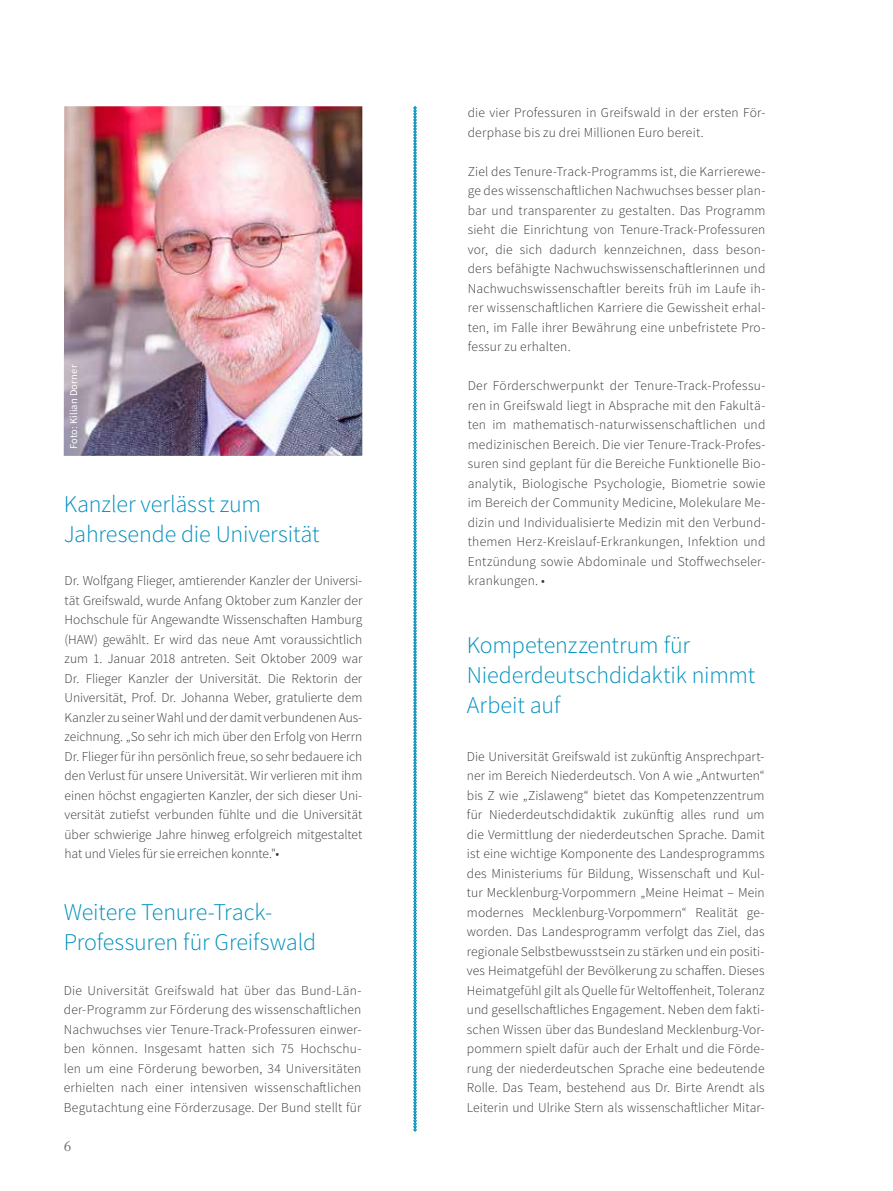
<style>
.page{position:relative;width:893px;height:1191px;background:#fff}
.page>*{position:absolute;margin:0;border:0;box-sizing:border-box;transform-origin:0 0}
.t1{font:300 24px/30px "Source Sans Pro";letter-spacing:-.005em;color:#0090bd}
.t2{font:300 13.5px/19.5px "Source Sans Pro";letter-spacing:.01em;color:#373736;text-align:justify}
.t3{font:13.5px "Day Roman";color:#70706f}
.t4{font:10.5px "Source Sans Pro";letter-spacing:.015em;color:#fff}
</style>
<div class="page">
<svg style="left:413px;top:106px;width:4px;height:1025px;background:#61b9d5"></svg>
<img style="left:64px;top:106px;width:298px;height:350px">
<p class="t4" style="left:67px;top:449px;width:86px;rotate:-90deg">Foto: Kilian Dorner</p>
<h1 class="t1" style="left:64px;top:489px;width:257px">Kanzler verlässt zum<br>Jahresende die Universität</h1>
<p class="t2" style="left:65px;top:571px;width:299px">Dr. Wolfgang Flieger, amtierender Kanzler der Universi&shy;tät Greifswald, wurde Anfang Oktober zum Kanzler der Hochschule für Angewandte Wissenschaften Hamburg (HAW) gewählt. Er wird das neue Amt voraussichtlich zum 1. Januar 2018 antreten. Seit Oktober 2009 war Dr. Flieger Kanzler der Universität. Die Rektorin der Universität, Prof. Dr. Johanna Weber, gratulierte dem Kanzler zu seiner Wahl und der damit verbundenen Aus&shy;zeichnung. „So sehr ich mich über den Erfolg von Herrn Dr. Flieger für ihn persönlich freue, so sehr bedauere ich den Verlust für unsere Universität. Wir verlieren mit ihm einen höchst engagierten Kanzler, der sich dieser Uni&shy;versität zutiefst verbunden fühlte und die Universität über schwierige Jahre hinweg erfolgreich mitgestaltet hat und Vieles für sie erreichen konnte."•</p>
<h1 class="t1" style="left:64px;top:896px;width:254px">Weitere Tenure-Track-<br>Professuren für Greifswald</h1>
<p class="t2" style="left:64px;top:980px;width:299px">Die Universität Greifswald hat über das Bund-Län&shy;der-Programm zur Förderung des wissenschaftlichen Nachwuchses vier Tenure-Track-Professuren einwer&shy;ben können. Insgesamt hatten sich 75 Hochschu&shy;len um eine Förderung beworben, 34 Universitäten erhielten nach einer intensiven wissenschaftlichen Begutachtung eine Förderzusage. Der Bund stellt für</p>
<p class="t3" style="left:64px;top:1137px;width:9px">6</p>
<p class="t2" style="left:468px;top:103px;width:299px">die vier Professuren in Greifswald in der ersten För&shy;derphase bis zu drei Millionen Euro bereit.</p>
<p class="t2" style="left:468px;top:161px;width:299px">Ziel des Tenure-Track-Programms ist, die Karrierewe&shy;ge des wissenschaftlichen Nachwuchses besser plan&shy;bar und transparenter zu gestalten. Das Programm sieht die Einrichtung von Tenure-Track-Professuren vor, die sich dadurch kennzeichnen, dass beson&shy;ders befähigte Nachwuchswissenschaftlerinnen und Nachwuchswissenschaftler bereits früh im Laufe ih&shy;rer wissenschaftlichen Karriere die Gewissheit erhal&shy;ten, im Falle ihrer Bewährung eine unbefristete Pro&shy;fessur zu erhalten.</p>
<p class="t2" style="left:468px;top:376px;width:299px">Der Förderschwerpunkt der Tenure-Track-Professu&shy;ren in Greifswald liegt in Absprache mit den Fakultä&shy;ten im mathematisch-naturwissenschaftlichen und medizinischen Bereich. Die vier Tenure-Track-Profes&shy;suren sind geplant für die Bereiche Funktionelle Bio&shy;analytik, Biologische Psychologie, Biometrie sowie im Bereich der Community Medicine, Molekulare Me&shy;dizin und Individualisierte Medizin mit den Verbund&shy;themen Herz-Kreislauf-Erkrankungen, Infektion und Entzündung sowie Abdominale und Stoffwechseler&shy;krankungen. •</p>
<h1 class="t1" style="left:467px;top:630px;width:290px">Kompetenzzentrum für<br>Niederdeutschdidaktik nimmt<br>Arbeit auf</h1>
<p class="t2" style="left:467px;top:746px;width:299px">Die Universität Greifswald ist zukünftig Ansprechpart&shy;ner im Bereich Niederdeutsch. Von A wie „Antwurten“ bis Z wie „Zislaweng“ bietet das Kompetenzzentrum für Niederdeutschdidaktik zukünftig alles rund um die Vermittlung der niederdeutschen Sprache. Damit ist eine wichtige Komponente des Landesprogramms des Ministeriums für Bildung, Wissenschaft und Kul&shy;tur Mecklenburg-Vorpommern „Meine Heimat – Mein modernes Mecklenburg-Vorpommern“ Realität ge&shy;worden. Das Landesprogramm verfolgt das Ziel, das regionale Selbstbewusstsein zu stärken und ein positi&shy;ves Heimatgefühl der Bevölkerung zu schaffen. Dieses Heimatgefühl gilt als Quelle für Weltoffenheit, Toleranz und gesellschaftliches Engagement. Neben dem fakti&shy;schen Wissen über das Bundesland Mecklenburg-Vor&shy;pommern spielt dafür auch der Erhalt und die Förde&shy;rung der niederdeutschen Sprache eine bedeutende Rolle. Das Team, bestehend aus Dr. Birte Arendt als Leiterin und Ulrike Stern als wissenschaftlicher Mitar-</p>
</div>
